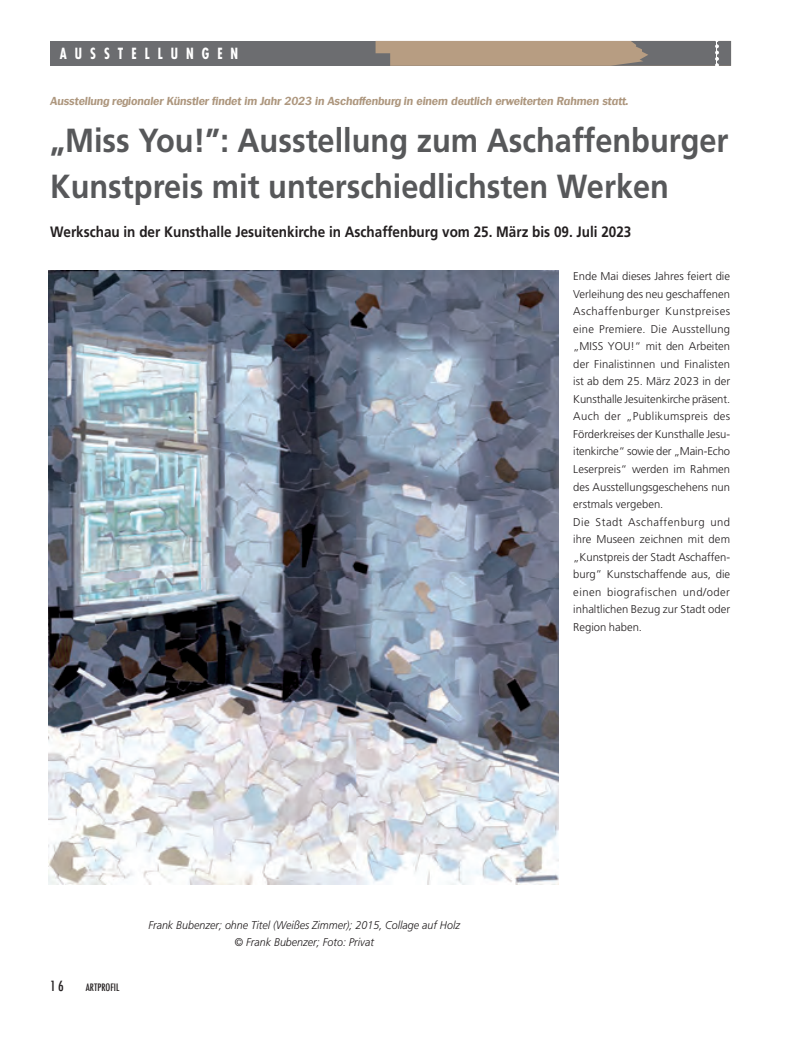
<style>
.page{position:relative;width:805px;height:1053px;background:#fff}
.page>*{position:absolute;margin:0;border:0;box-sizing:border-box;transform-origin:0 0}
.t1{font:700 33.38px/46.5px "Frutiger";color:#57585a;scale:.92 1}
.t2{font:700 15px "Frutiger";color:#231f20;scale:.9 1}
.t3{font:700 condensed 15px "Futura";letter-spacing:.6em;color:#fff;scale:.89 1}
.t4{font:500 condensed 13.75px "Futura";color:#231f20}
.t5{font:300 11.25px/17.5px "Frutiger";color:#231f20}
.t6{font:italic 700 11.25px "Futon";color:#ad967d}
.t7{font:italic 300 11.25px/17.5px "Frutiger";color:#231f20;text-align:center;scale:.95 1}
.t8{font:500 condensed 10px "Futura";color:#231f20}
</style>
<div class="page">
<div style="left:50px;top:41px;width:680px;height:25px;background:#6c6d70"></div>
<svg style="left:375px;top:40px;width:355px;height:26px"></svg>
<img style="left:48px;top:271px;width:510px;height:613px">
<h2 class="t3" style="left:60px;top:44px;width:202px">AUSSTELLUNGEN</h2>
<p class="t6" style="left:50px;top:94px;width:579px">Ausstellung regionaler Künstler findet im Jahr 2023 in Aschaffenburg in einem deutlich erweiterten Rahmen statt.</p>
<h1 class="t1" style="left:50px;top:117px;width:738px">„Miss You!”: Ausstellung zum Aschaffenburger<br>Kunstpreis mit unterschiedlichsten Werken</h1>
<h2 class="t2" style="left:50px;top:223px;width:647px">Werkschau in der Kunsthalle Jesuitenkirche in Aschaffenburg vom 25. März bis 09. Juli 2023</h2>
<p class="t5" style="left:573px;top:268px;width:158px">Ende Mai dieses Jahres feiert die<br>Verleihung des neu geschaffenen<br>Aschaffenburger Kunstpreises eine Premiere. Die Ausstellung „MISS YOU!“ mit den Arbeiten der Finalistinnen und Finalisten ist ab dem 25. März 2023 in der<br>Kunsthalle Jesuitenkirche präsent.<br>Auch der „Publikumspreis des<br>Förderkreises der Kunsthalle Jesu&shy;itenkirche“ sowie der „Main-Echo<br>Leserpreis“ werden im Rahmen des Ausstellungsgeschehens nun erstmals vergeben.<br>Die Stadt Aschaffenburg und ihre Museen zeichnen mit dem „Kunstpreis der Stadt Aschaffen&shy;burg” Kunstschaffende aus, die einen biografischen und/oder inhaltlichen Bezug zur Stadt oder<br>Region haben.</p>
<p class="t4" style="left:50px;top:977px;width:15px">16</p>
<p class="t8" style="left:86px;top:980px;width:35px">ARTPROFIL</p>
<p class="t7" style="left:148px;top:916px;width:329px">Frank Bubenzer; ohne Titel (Weißes Zimmer); 2015, Collage auf Holz © Frank Bubenzer; Foto: Privat</p>
</div>
